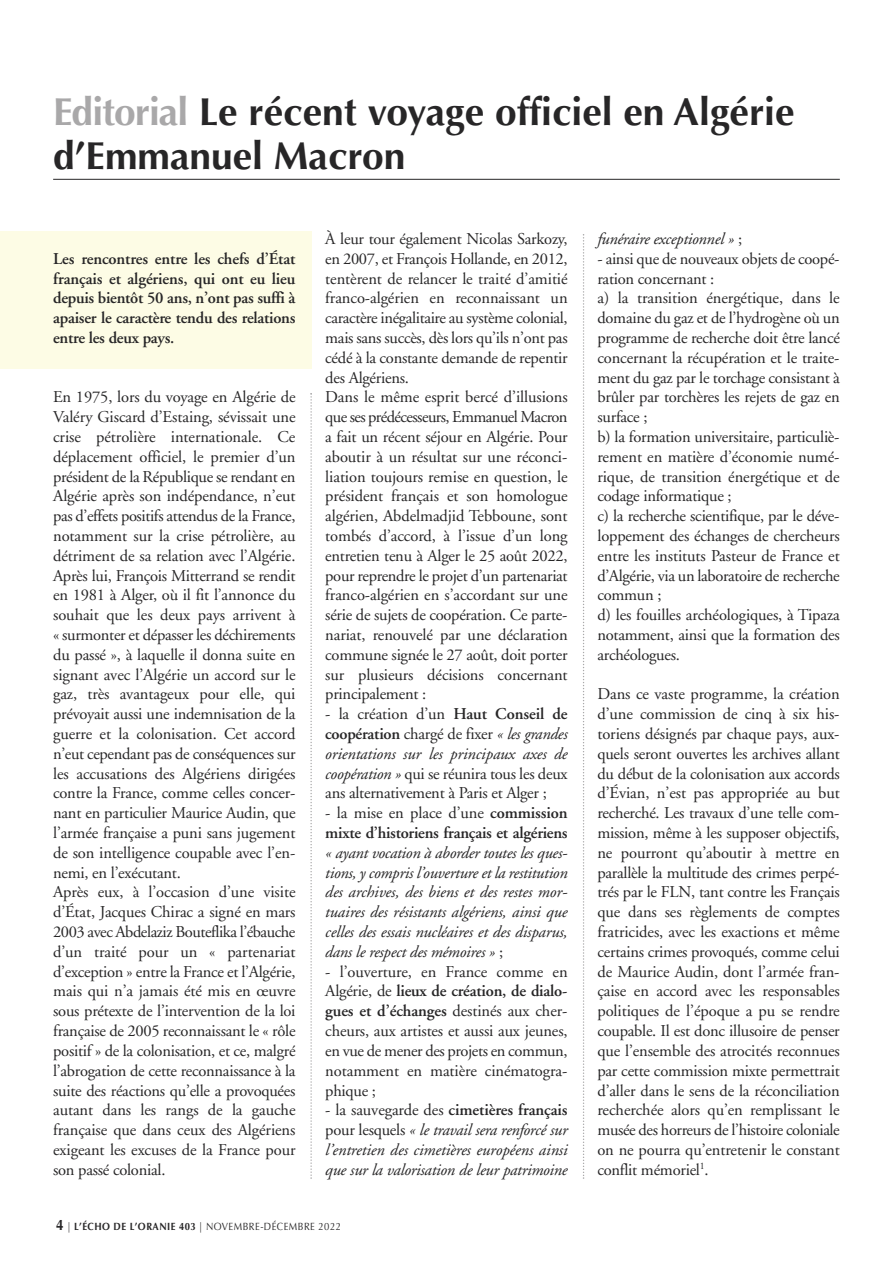
<style>
.page{position:relative;width:893px;height:1263px;background:#fff}
.page>*{position:absolute;margin:0;border:0;box-sizing:border-box;transform-origin:0 0}
.t1{font:700 39px/43.5px "Optima";color:#272627}
.t2{font:16.5px/19.8px "Adobe Garamond";letter-spacing:-.015em;color:#272627}
.t3{font:italic 16.5px/19.8px "Adobe Garamond";letter-spacing:-.015em;color:#272627;text-align:justify}
.t4{font:600 16.5px/19.8px "Adobe Garamond";letter-spacing:-.015em;color:#272627;text-align:justify}
.t5{font:10.5px "Optima";letter-spacing:.05em;color:#272627;scale:.9 1}
.s1{color:#a9a8a9}
.s2{font-style:inherit}
.s3{font-weight:600}
.s4{font-style:italic}
.s5{font-weight:400}
.s6{font-style:normal}
.s7{font-weight:600;font-style:normal}
.s8{font-weight:700;font-size:15px}
.s9{font-weight:700}
</style>
<div class="page">
<div style="left:0;top:232px;width:311px;height:137px;background:#fdfce5"></div>
<svg style="left:310px;top:393px;width:2px;height:786px"></svg>
<svg style="left:583px;top:234px;width:1px;height:945px"></svg>
<hr style="left:53px;top:179px;width:787px;height:1px;background:#272627">
<h1 class="t1" style="left:53px;top:94px;width:743px"><span class="s1">Editorial</span> Le récent <span class="s2">voy</span>age officiel en <span class="s2">Algérie </span>d’Emmanuel <span class="s2">Macron</span></h1>
<p class="t4" style="left:53px;top:250px;width:244px">Les rencontres entre les chefs d’État français et algériens, qui ont eu lieu depuis bientôt 50 ans, n’ont pas suffi à apaiser le caractère tendu des relations entre les deux pays.</p>
<p class="t2" style="left:53px;top:389px;width:244px">En 1975, lors du voyage en Algérie de Valéry Giscard d’Estaing, sévissait une crise pétrolière internationale. Ce déplacement officiel, le premier d’un président de la République se rendant en Algérie après son indépendance, n’eut pas d’effets positifs attendus de la France, notamment sur la crise pétrolière, au détriment de sa relation avec l’Algérie.<br>Après lui, François Mitterrand se rendit en 1981 à Alger, où il fit l’annonce du souhait que les deux pays arrivent à « surmonter et dépasser les déchirements du passé », à laquelle il donna suite en signant avec l’Algérie un accord sur le gaz, très avantageux pour elle, qui prévoyait aussi une indemnisation de la guerre et la colonisation. Cet accord n’eut cependant pas de conséquences sur les accusations des Algériens dirigées contre la France, comme celles concer - nant en particulier Maurice Audin, que l’armée française a puni sans jugement de son intelligence coupable avec l’en - nemi, en l’exécutant.<br>Après eux, à l’occasion d’une visite d’État, Jacques Chirac a signé en mars 2003 avec Abdelaziz Bouteflika l’ébauche d’un traité pour un « partenariat d’exception » entre la France et l’Algérie, mais qui n’a jamais été mis en œuvre sous prétexte de l’intervention de la loi française de 2005 reconnaissant le « rôle positif » de la colonisation, et ce, malgré l’abrogation de cette reconnaissance à la suite des réactions qu’elle a provoquées autant dans les rangs de la gauche française que dans ceux des Algériens exigeant les excuses de la France pour son passé colonial.</p>
<p class="t2" style="left:325px;top:230px;width:244px">À leur tour également Nicolas Sarkozy, en 2007, et François Hollande, en 2012, tentèrent de relancer le traité d’amitié franco-algérien en reconnaissant un caractère inégalitaire au système colonial, mais sans succès, dès lors qu’ils n’ont pas cédé à la constante demande de repentir des Algériens.<br>Dans le même esprit bercé d’illusions que ses prédécesseurs, Emmanuel Macron a fait un récent séjour en Algérie. Pour aboutir à un résultat sur une réconci - liation toujours remise en question, le président français et son homologue algérien, Abdelmadjid Tebboune, sont tombés d’accord, à l’issue d’un long entretien tenu à Alger le 25 août 2022, pour reprendre le projet d’un partenariat franco-algérien en s’accordant sur une série de sujets de coopération. Ce parte - nariat, renouvelé par une déclaration commune signée le 27 août, doit porter sur plusieurs décisions concernant principalement :</p>
<p class="t2" style="left:325px;top:706px;width:244px;text-align:justify">- la création d’un <span class="s3">Haut Conseil de coopération</span> chargé de fixer <span class="s4">« les grandes orientations sur les principaux axes de coopération »</span> qui se réunira tous les deux ans alternativement à Paris et Alger ;</p>
<p class="t4" style="left:325px;top:805px;width:244px"><span class="s5">- la mise en place d’une</span> commission mixte d’historiens français et algériens</p>
<p class="t3" style="left:325px;top:844px;width:244px">« ayant vocation à aborder toutes les ques - tions, y compris l’ouverture et la restitution des archives, des biens et des restes mor - tuaires des résistants algériens, ainsi que celles des essais nucléaires et des disparus, dans le respect des mémoires » <span class="s6">;</span></p>
<p class="t2" style="left:325px;top:963px;width:244px;text-align:justify">- l’ouverture, en France comme en Algérie, de <span class="s3">lieux de création, de dialo - gues et d’échanges</span> destinés aux cher - cheurs, aux artistes et aussi aux jeunes, en vue de mener des projets en commun, notamment en matière cinémato gra - phique ;</p>
<p class="t3" style="left:325px;top:1102px;width:244px"><span class="s6">- la sauvegarde des</span> <span class="s7">cimetières français </span><span class="s6">pour lesquels</span> « le travail sera renforcé sur l’entretien des cimetières européens ainsi que sur la valorisation de leur patrimoine</p>
<p class="t5" style="left:56px;top:1220px;width:318px"><span class="s8">4</span> | <span class="s9">L’ÉCHO DE L’ORANIE</span> <span class="s9">403</span> | NOVEMBRE-DÉCEMBRE 2022</p>
<p class="t3" style="left:597px;top:230px;width:146px">funéraire exceptionnel » <span class="s6">;</span></p>
<p class="t2" style="left:597px;top:250px;width:244px">- ainsi que de nouveaux objets de coopé - ration concernant :<br>a) la transition énergétique, dans le domaine du gaz et de l’hydrogène où un programme de recherche doit être lancé concernant la récupération et le traite - ment du gaz par le torchage consistant à brûler par torchères les rejets de gaz en surface ;<br>b) la formation universitaire, particuliè - rement en matière d’économie numé - rique, de transition énergétique et de codage informatique ;<br>c) la recherche scientifique, par le déve - lop pement des échanges de chercheurs entre les instituts Pasteur de France et d’Algérie, via un laboratoire de recherche commun ;<br>d) les fouilles archéologiques, à Tipaza notamment, ainsi que la formation des archéologues.</p>
<p class="t2" style="left:597px;top:686px;width:244px;text-align:justify">Dans ce vaste programme, la création d’une commission de cinq à six his - toriens désignés par chaque pays, aux - quels seront ouvertes les archives allant du début de la colonisation aux accords d’Évian, n’est pas appropriée au but recherché. Les travaux d’une telle com - mission, même à les supposer objectifs, ne pourront qu’aboutir à mettre en parallèle la multitude des crimes perpé - trés par le FLN, tant contre les Français que dans ses règlements de comptes fratricides, avec les exactions et même certains crimes provoqués, comme celui de Maurice Audin, dont l’armée fran - çaise en accord avec les responsables politiques de l’époque a pu se rendre coupable. Il est donc illusoire de penser que l’ensemble des atrocités reconnues par cette commission mixte permettrait d’aller dans le sens de la réconciliation recherchée alors qu’en remplissant le musée des horreurs de l’histoire coloniale on ne pourra qu’entretenir le constant conflit mémoriel<sup>1</sup>.</p>
</div>
